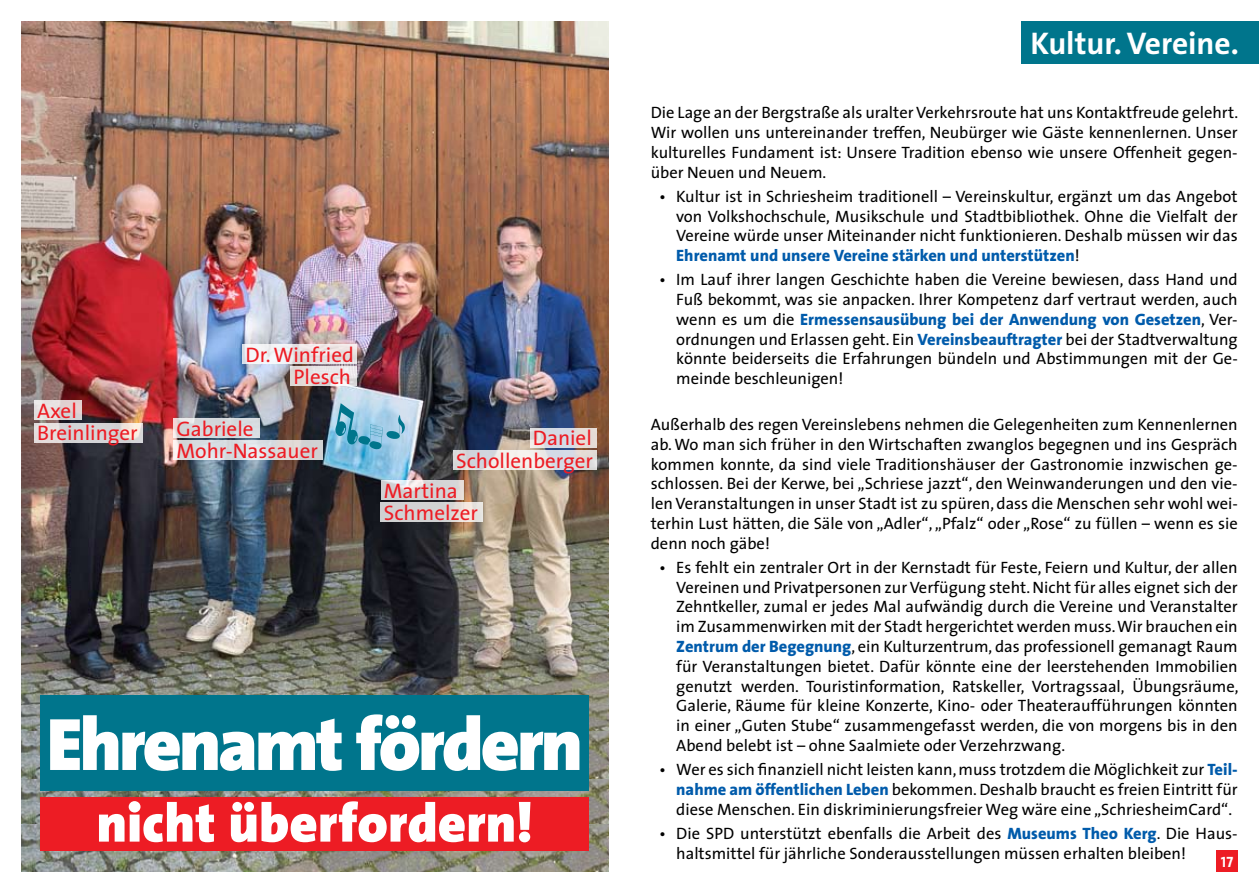
<style>
.page{position:relative;width:1259px;height:893px;background:#fff}
.page>*{position:absolute;margin:0;border:0;box-sizing:border-box;transform-origin:0 0}
.t1{font:900 75px "The Sans";letter-spacing:-.04em;color:#fff}
.t2{font:900 54.3px "The Sans";color:#fff}
.t3{font:700 31.5px "The Sans";color:#fff}
.t4{font:21.15px/22.4px "The Sans";color:#ed1c24}
.t5{font:16.5px/19.8px "The Sans";color:#000;text-align:justify}
.t6{font:15px "The Sans Bold Caps";color:#fff}
.s1{font-weight:800;color:#005bab}
</style>
<div class="page">
<img style="left:21px;top:21px;width:587px;height:851px">
<div style="left:1022px;top:21px;width:237px;height:43px;background:#00758c"></div>
<div style="left:1216px;top:850px;width:21px;height:22px;background:#ed1c24"></div>
<svg style="left:34px;top:423px;width:108px;height:19px;fill:#d5d5d7"></svg>
<svg style="left:34px;top:401px;width:48px;height:19px"></svg>
<svg style="left:173px;top:441px;width:150px;height:19px;fill:#d9dbde"></svg>
<svg style="left:173px;top:418px;width:86px;height:20px;fill:#d5d8dc"></svg>
<svg style="left:453px;top:450px;width:143px;height:19px"></svg>
<svg style="left:529px;top:428px;width:67px;height:19px"></svg>
<svg style="left:381px;top:503px;width:102px;height:19px;fill:#d2d2d3"></svg>
<svg style="left:381px;top:480px;width:82px;height:20px;fill:#d3d3d4"></svg>
<div style="left:40px;top:695px;width:549px;height:96px;background:#00758c"></div>
<div style="left:40px;top:797px;width:549px;height:53px;background:#ed1c24"></div>
<svg style="left:290px;top:367px;width:67px;height:19px"></svg>
<svg style="left:242px;top:344px;width:115px;height:20px"></svg>
<svg style="left:333px;top:403px;width:74px;height:51px"></svg>
<p class="t4" style="left:37px;top:399px;width:102px">Axel<br>Breinlinger</p>
<p class="t4" style="left:246px;top:343px;width:110px;text-align:right">Dr. Winfried<br>Plesch</p>
<p class="t4" style="left:176px;top:417px;width:143px">Gabriele<br>Mohr-Nassauer</p>
<p class="t4" style="left:456px;top:426px;width:138px;text-align:right">Daniel<br>Schollenberger</p>
<p class="t4" style="left:384px;top:479px;width:96px">Martina<br>Schmelzer</p>
<h1 class="t1" style="left:47px;top:681px;width:538px">Ehrenamt fördern</h1>
<h2 class="t2" style="left:96px;top:777px;width:438px">nicht überfordern!</h2>
<h3 class="t3" style="left:1030px;top:17px;width:210px">Kultur. Vereine.</h3>
<p class="t5" style="left:651px;top:102px;width:589px">Die Lage an der Bergstraße als uralter Verkehrsroute hat uns Kontaktfreude gelehrt.<br>Wir wollen uns untereinander treffen, Neubürger wie Gäste kennenlernen. Unser kulturelles Fundament ist: Unsere Tradition ebenso wie unsere Offenheit gegen&shy;über Neuen und Neuem.</p>
<p class="t5" style="left:676px;top:186px;width:563px;text-indent:-17px">• Kultur ist in Schriesheim traditionell – Vereinskultur, ergänzt um das Angebot von Volkshochschule, Musikschule und Stadtbibliothek. Ohne die Vielfalt der Vereine würde unser Miteinander nicht funktionieren. Deshalb müssen wir das <span class="s1">Ehrenamt und unsere Vereine stärken und unterstützen</span>!</p>
<p class="t5" style="left:676px;top:269px;width:563px;text-indent:-17px">• Im Lauf ihrer langen Geschichte haben die Vereine bewiesen, dass Hand und Fuß bekommt, was sie anpacken. Ihrer Kompetenz darf vertraut werden, auch wenn es um die <span class="s1">Ermessensausübung bei der Anwendung von Gesetzen</span>, Ver&shy;ordnungen und Erlassen geht. Ein <span class="s1">Vereinsbeauftragter</span> bei der Stadtverwaltung könnte beiderseits die Erfahrungen bündeln und Abstimmungen mit der Ge&shy;meinde beschleunigen!</p>
<p class="t5" style="left:651px;top:414px;width:588px">Außerhalb des regen Vereinslebens nehmen die Gelegenheiten zum Kennenlernen ab. Wo man sich früher in den Wirtschaften zwanglos begegnen und ins Gespräch kommen konnte, da sind viele Traditionshäuser der Gastronomie inzwischen ge&shy;schlossen. Bei der Kerwe, bei „Schriese jazzt“, den Weinwanderungen und den vie&shy;len Veranstaltungen in unser Stadt ist zu spüren, dass die Menschen sehr wohl wei&shy;terhin Lust hätten, die Säle von „Adler“, „Pfalz“ oder „Rose“ zu füllen – wenn es sie denn noch gäbe!</p>
<p class="t5" style="left:676px;top:557px;width:564px;text-indent:-17px">• Es fehlt ein zentraler Ort in der Kernstadt für Feste, Feiern und Kultur, der allen Vereinen und Privatpersonen zur Verfügung steht. Nicht für alles eignet sich der Zehntkeller, zumal er jedes Mal aufwändig durch die Vereine und Veranstalter im Zusammenwirken mit der Stadt hergerichtet werden muss. Wir brauchen ein <span class="s1">Zentrum der Begegnung</span>, ein Kulturzentrum, das professionell gemanagt Raum für Veranstaltungen bietet. Dafür könnte eine der leerstehenden Immobilien genutzt werden. Touristinformation, Ratskeller, Vortragssaal, Übungsräume, Galerie, Räume für kleine Konzerte, Kino- oder Theateraufführungen könnten in einer „Guten Stube“ zusammengefasst werden, die von morgens bis in den Abend belebt ist – ohne Saalmiete oder Verzehrzwang.</p>
<p class="t5" style="left:676px;top:759px;width:563px;text-indent:-17px">• Wer es sich finanziell nicht leisten kann, muss trotzdem die Möglichkeit zur <span class="s1">Teil&shy;nahme am öffentlichen Leben</span> bekommen. Deshalb braucht es freien Eintritt für diese Menschen. Ein diskriminierungsfreier Weg wäre eine „SchriesheimCard“.</p>
<p class="t5" style="left:676px;top:823px;width:563px;text-indent:-17px">• Die SPD unterstützt ebenfalls die Arbeit des <span class="s1">Museums Theo Kerg</span>. Die Haus&shy;haltsmittel für jährliche Sonderausstellungen müssen erhalten bleiben!</p>
<p class="t6" style="left:1221px;top:849px;width:14px">17</p>
</div>
